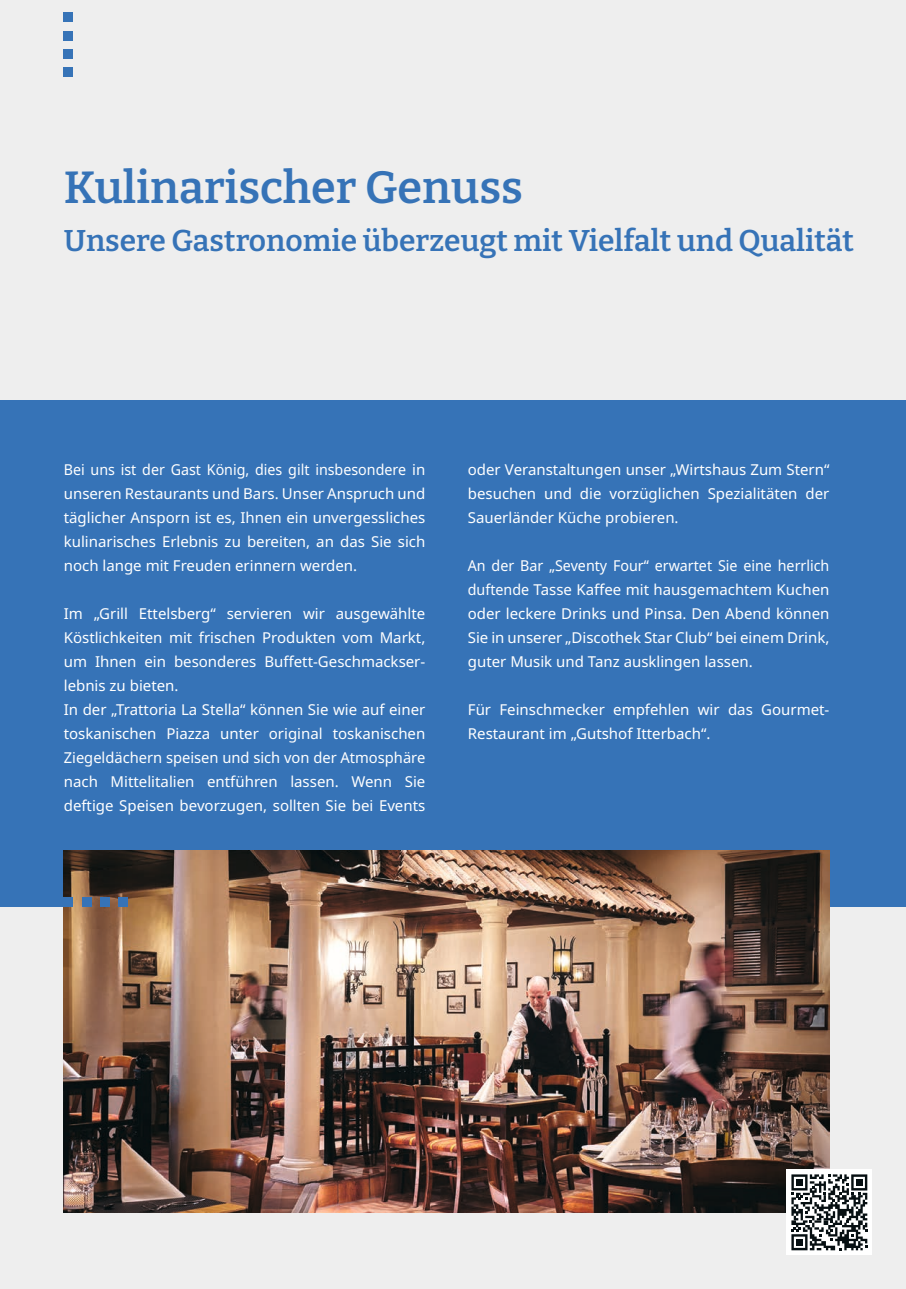
<style>
.page{position:relative;width:906px;height:1289px;background:#fff}
.page>*{position:absolute;margin:0;border:0;box-sizing:border-box;transform-origin:0 0}
.t1{font:600 45px "Bitter";color:#3673b7}
.t2{font:600 30px "Bitter";color:#3673b7}
.t3{font:15px/24px "Noto Sans";color:#fff}
.t4{font:15px/24px "Noto Sans";color:#fff;text-align:justify;scale:.95 1}
</style>
<div class="page">
<div style="left:0;top:0;width:906px;height:1288px;background:#eee"></div>
<div style="left:0;top:400px;width:906px;height:506px;background:#3673b7"></div>
<div style="left:64px;top:67px;width:9px;height:10px;background:#3673b7"></div>
<div style="left:64px;top:31px;width:9px;height:9px;background:#3673b7"></div>
<div style="left:64px;top:13px;width:9px;height:9px;background:#3673b7"></div>
<div style="left:64px;top:49px;width:9px;height:9px;background:#3673b7"></div>
<img style="left:64px;top:850px;width:765px;height:362px">
<div style="left:118px;top:897px;width:10px;height:9px;background:#3673b7"></div>
<div style="left:82px;top:897px;width:9px;height:9px;background:#3673b7"></div>
<div style="left:64px;top:897px;width:9px;height:9px;background:#3673b7"></div>
<div style="left:100px;top:897px;width:9px;height:9px;background:#3673b7"></div>
<div style="left:787px;top:1169px;width:85px;height:85px;background:#fff"></div>
<svg style="left:791px;top:1174px;width:76px;height:76px"></svg>
<div style="left:796px;top:1178px;width:7px;height:7px;background:#060f12"></div>
<div style="left:856px;top:1178px;width:6px;height:7px;background:#060f12"></div>
<div style="left:796px;top:1238px;width:7px;height:7px;background:#060f12"></div>
<h1 class="t1" style="left:64px;top:159px;width:460px">Kulinarischer Genuss</h1>
<h2 class="t2" style="left:64px;top:222px;width:791px">Unsere Gastronomie überzeugt mit Vielfalt und Qualität</h2>
<p class="t4" style="left:64px;top:457px;width:382px">Bei uns ist der Gast König, dies gilt insbesondere in unseren Restaurants und Bars. Unser Anspruch und täglicher Ansporn ist es, Ihnen ein unvergessliches kulinarisches Erlebnis zu bereiten, an das Sie sich noch lange mit Freuden erinnern werden.</p>
<p class="t3" style="left:64px;top:601px;width:363px">Im „Grill Ettelsberg“ servieren wir ausgewählte Köstlichkeiten mit frischen Produkten vom Markt, um Ihnen ein besonderes Buffett-Geschmackser&shy;lebnis zu bieten.<br>In der „Trattoria La Stella“ können Sie wie auf einer toskanischen Piazza unter original toskanischen Ziegeldächern speisen und sich von der Atmosphäre nach Mittelitalien entführen lassen. Wenn Sie deftige Speisen bevorzugen, sollten Sie bei Events</p>
<p class="t3" style="left:468px;top:457px;width:363px;text-align:justify">oder Veranstaltungen unser „Wirtshaus Zum Stern“ besuchen und die vorzüglichen Spezialitäten der Sauerländer Küche probieren.</p>
<p class="t4" style="left:468px;top:553px;width:382px">An der Bar „Seventy Four“ erwartet Sie eine herrlich duftende Tasse Kaffee mit hausgemachtem Kuchen oder leckere Drinks und Pinsa. Den Abend können Sie in unserer „Discothek Star Club“ bei einem Drink, guter Musik und Tanz ausklingen lassen.</p>
<p class="t3" style="left:468px;top:697px;width:363px">Für Feinschmecker empfehlen wir das Gourmet-<br>Restaurant im „Gutshof Itterbach“.</p>
</div>
